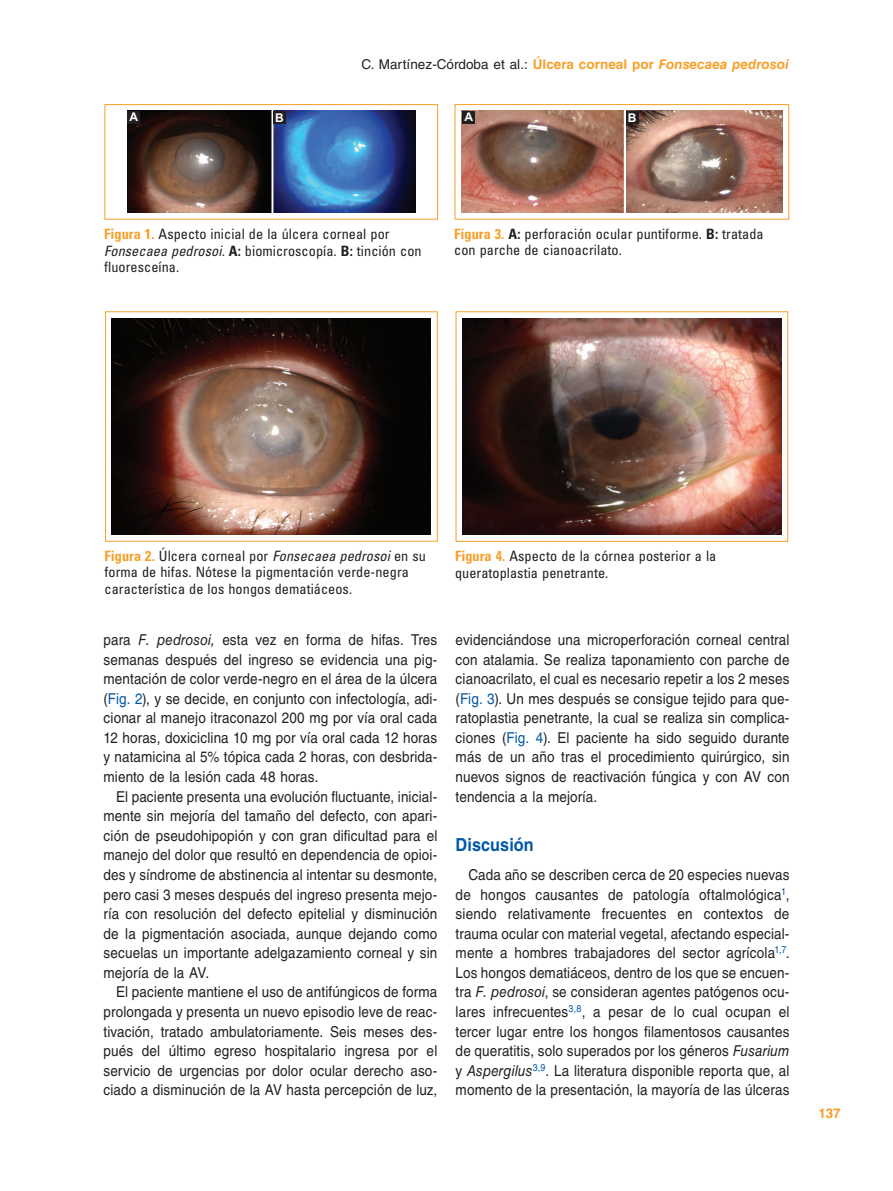
<style>
.page{position:relative;width:893px;height:1191px;background:#fff}
.page>*{position:absolute;margin:0;border:0;box-sizing:border-box;transform-origin:0 0}
.t1{font:700 18px "Helvetica LT Std";letter-spacing:.005em;color:#0157a8;scale:.9 1}
.TX{font:15px/19.5px "Helvetica LT Std";letter-spacing:.01em;color:#231f20;text-align:justify;scale:.9 1}
.FGC{font:condensed 14.25px/16.5px "Univers LT Std";letter-spacing:.005em;color:#231f20}
.t2{font:13.5px "Helvetica LT Std";letter-spacing:.005em;color:#231f20}
.FOLIO{font:700 13.5px "Helvetica LT Std";color:#f89f29}
.LABEL{font:700 12px "Arial";color:#fff}
.s1{font-weight:700;color:#f89f29}
.s2{font-weight:700;font-style:italic;color:#f89f29}
.s3{font-style:italic}
.s4{font-weight:700}
.s5{color:#0157a8}
</style>
<div class="page">
<img style="left:127px;top:111px;width:288px;height:102px">
<div style="left:105px;top:104px;width:333px;height:115px;border:1px solid #f89f29"></div>
<img style="left:112px;top:318px;width:319px;height:217px">
<div style="left:105px;top:311px;width:333px;height:230px;border:1px solid #f89f29"></div>
<img style="left:461px;top:111px;width:321px;height:102px">
<div style="left:455px;top:104px;width:334px;height:115px;border:1px solid #f89f29"></div>
<img style="left:462px;top:318px;width:319px;height:217px">
<div style="left:456px;top:311px;width:332px;height:231px;border:1px solid #f89f29"></div>
<div style="left:273px;top:111px;width:13px;height:13px;background:#231f20"></div>
<div style="left:626px;top:111px;width:12px;height:13px;background:#231f20"></div>
<div style="left:127px;top:111px;width:13px;height:13px;background:#231f20"></div>
<div style="left:462px;top:111px;width:13px;height:13px;background:#231f20"></div>
<p class="t2" style="left:361px;top:57px;width:429px">C. Martínez-Córdoba et al.: <span class="s1">Úlcera corneal por</span> <span class="s2">Fonsecaea pedrosoi</span></p>
<p class="LABEL" style="left:130px;top:108px;width:10px">A</p>
<p class="LABEL" style="left:275px;top:109px;width:10px">B</p>
<p class="LABEL" style="left:464px;top:108px;width:10px">A</p>
<p class="LABEL" style="left:628px;top:109px;width:10px">B</p>
<p class="FGC" style="left:104px;top:226px;width:319px"><span class="s1">Figura 1.</span> Aspecto inicial de la úlcera corneal por<br><span class="s3">Fonsecaea pedrosoi.</span> <span class="s4">A:</span> biomicroscopía. <span class="s4">B:</span> tinción con fluoresceína.</p>
<p class="FGC" style="left:454px;top:225px;width:311px"><span class="s1">Figura 3.</span> <span class="s4">A:</span> perforación ocular puntiforme. <span class="s4">B:</span> tratada con parche de cianoacrilato.</p>
<p class="FGC" style="left:105px;top:547px;width:323px"><span class="s1">Figura 2.</span> Úlcera corneal por <span class="s3">Fonsecaea pedrosoi</span> en su forma de hifas. Nótese la pigmentación verde-negra característica de los hongos dematiáceos.</p>
<p class="TX" style="left:104px;top:630px;width:372px">para <span class="s3">F. pedrosoi,</span> esta vez en forma de hifas. Tres semanas después del ingreso se evidencia una pig&shy;mentación de color verde-negro en el área de la úlcera (<span class="s5">Fig. 2</span>), y se decide, en conjunto con infectología, adi&shy;cionar al manejo itraconazol 200 mg por vía oral cada 12 horas, doxiciclina 10 mg por vía oral cada 12 horas y natamicina al 5% tópica cada 2 horas, con desbrida&shy;miento de la lesión cada 48 horas.</p>
<p class="TX" style="left:104px;top:786px;width:372px;text-indent:13px">El paciente presenta una evolución fluctuante, inicial&shy;mente sin mejoría del tamaño del defecto, con apari&shy;ción de pseudohipopión y con gran dificultad para el manejo del dolor que resultó en dependencia de opioi&shy;des y síndrome de abstinencia al intentar su desmonte, pero casi 3 meses después del ingreso presenta mejo&shy;ría con resolución del defecto epitelial y disminución de la pigmentación asociada, aunque dejando como secuelas un importante adelgazamiento corneal y sin mejoría de la AV.</p>
<p class="TX" style="left:104px;top:982px;width:372px;text-indent:13px">El paciente mantiene el uso de antifúngicos de forma prolongada y presenta un nuevo episodio leve de reac&shy;tivación, tratado ambulatoriamente. Seis meses des&shy;pués del último egreso hospitalario ingresa por el servicio de urgencias por dolor ocular derecho aso&shy;ciado a disminución de la AV hasta percepción de luz,</p>
<p class="FGC" style="left:455px;top:547px;width:263px"><span class="s1">Figura 4.</span> Aspecto de la córnea posterior a la queratoplastia penetrante.</p>
<p class="TX" style="left:456px;top:630px;width:372px">evidenciándose una microperforación corneal central con atalamia. Se realiza taponamiento con parche de cianoacrilato, el cual es necesario repetir a los 2 meses (<span class="s5">Fig. 3</span>). Un mes después se consigue tejido para que&shy;ratoplastia penetrante, la cual se realiza sin complica&shy;ciones (<span class="s5">Fig. 4</span>). El paciente ha sido seguido durante más de un año tras el procedimiento quirúrgico, sin nuevos signos de reactivación fúngica y con AV con tendencia a la mejoría.</p>
<h1 class="t1" style="left:456px;top:833px;width:88px">Discusión</h1>
<p class="TX" style="left:456px;top:865px;width:372px;text-indent:13px">Cada año se describen cerca de 20 especies nuevas de hongos causantes de patología oftalmológica<sup>1</sup>, siendo relativamente frecuentes en contextos de trauma ocular con material vegetal, afectando especial&shy;mente a hombres trabajadores del sector agrícola<sup>1,7</sup>.<br>Los hongos dematiáceos, dentro de los que se encuen&shy;tra <span class="s3">F. pedrosoi</span>, se consideran agentes patógenos ocu&shy;lares infrecuentes<sup>3,8</sup>, a pesar de lo cual ocupan el tercer lugar entre los hongos filamentosos causantes de queratitis, solo superados por los géneros <span class="s3">Fusarium </span>y <span class="s3">Aspergilus</span><sup>3,9</sup>. La literatura disponible reporta que, al momento de la presentación, la mayoría de las úlceras</p>
<p class="FOLIO" style="left:819px;top:1104px;width:24px">137</p>
</div>
